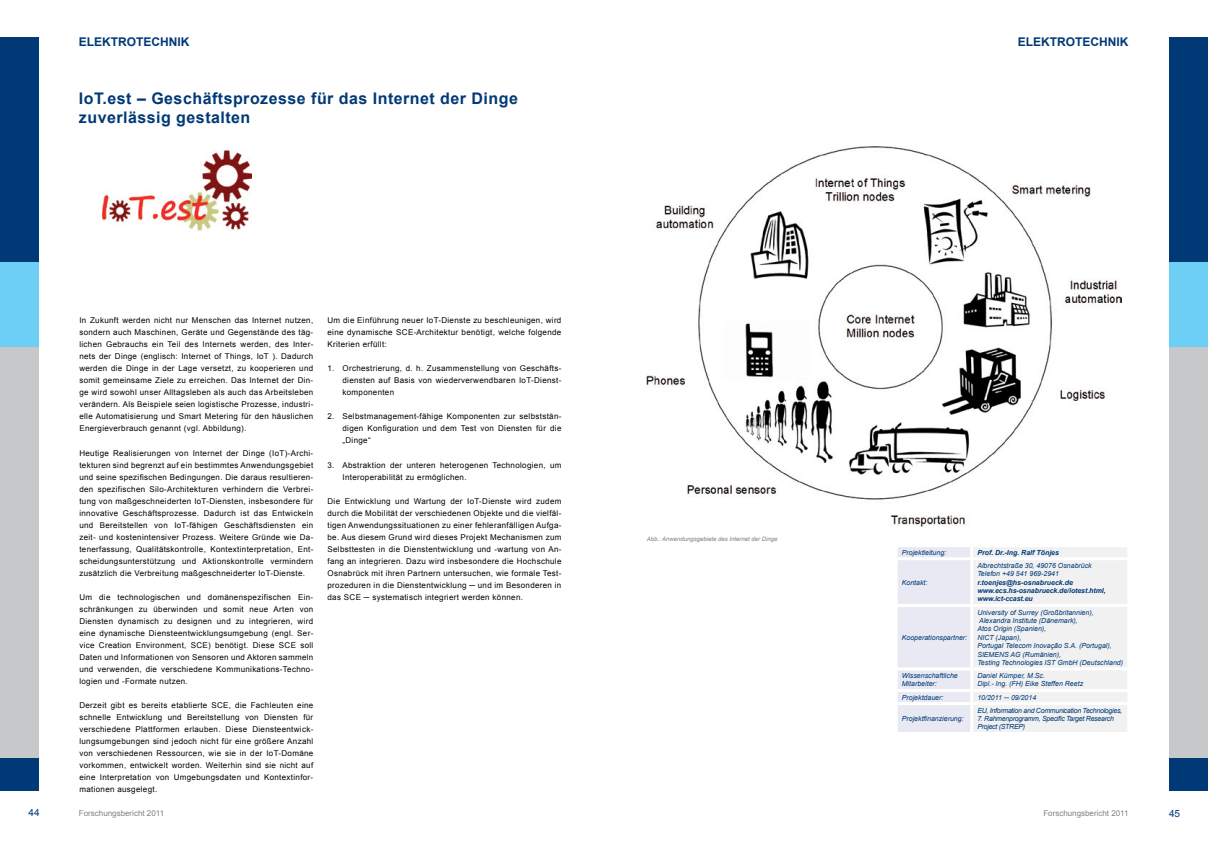
<style>
.page{position:relative;width:1208px;height:859px;background:#fff}
.page>*{position:absolute;margin:0;border:0;box-sizing:border-box;transform-origin:0 0}
.t1{font:700 16px/19.2px "Arial";letter-spacing:.03em;color:#003976}
.t2{font:700 12px "Arial";color:#003976}
.t3{font:10px "Arial";color:#003976}
.t4{font:8px/12px "Arial";letter-spacing:.04em;color:#000;text-align:justify}
.t5{font:8px "Arial";color:#808285}
.t6{font:italic 7px/8.4px "Arial";color:#003976}
.t7{font:italic 700 7px/8.4px "Arial";letter-spacing:-.01em;color:#003976}
.t8{font:italic 7px/8.4px "Arial";letter-spacing:-.04em;color:#003976}
.t9{font:italic 6px "Arial";color:#808285}
</style>
<div class="page">
<div style="left:0;top:748px;width:39px;height:43px;background:#003976"></div>
<div style="left:0;top:304px;width:39px;height:454px;background:#c7c8ca"></div>
<div style="left:0;top:172px;width:39px;height:175px;background:#6dcff6"></div>
<div style="left:0;top:37px;width:39px;height:224px;background:#003976"></div>
<div style="left:1169px;top:748px;width:39px;height:43px;background:#003976"></div>
<div style="left:1169px;top:304px;width:39px;height:454px;background:#c7c8ca"></div>
<div style="left:1169px;top:172px;width:39px;height:175px;background:#6dcff6"></div>
<div style="left:1169px;top:37px;width:39px;height:224px;background:#003976"></div>
<img style="left:101px;top:150px;width:151px;height:81px">
<svg style="left:898px;top:547px;width:229px;height:185px"></svg>
<hr style="left:894px;top:702px;width:77px;height:3px;background:#fff">
<hr style="left:971px;top:702px;width:159px;height:3px;background:#fff">
<hr style="left:970px;top:705px;width:3px;height:27px;background:#fff">
<img style="left:646px;top:146px;width:475px;height:381px">
<h2 class="t2" style="left:79px;top:33px;width:9px">elektrotechnik</h2>
<h1 class="t1" style="left:79px;top:90px;width:440px">IoT.est – Geschäftsprozesse für das Internet der Dinge zuverlässig gestalten</h1>
<p class="t4" style="left:79px;top:315px;width:235px">I n Zukunft werden nicht nur Menschen das I nternet nutzen, sondern auch Maschinen, Geräte und Gegenstände des täg&shy;lichen Gebrauchs ein Teil des I nternets werden, des I nter&shy;nets der Dinge (englisch: I nternet of Things, IoT ). Dadurch werden die Dinge in der Lage versetzt, zu kooperieren und somit gemeinsame Ziele zu erreichen. Das I nternet der Din&shy;ge wird sowohl unser Alltagsleben als auch das Arbeitsleben verändern. Als Beispiele seien logistische Prozesse, industri&shy;elle Automatisierung und Smart Metering für den häuslichen Energieverbrauch genannt (vgl. Abbildung).</p>
<p class="t4" style="left:79px;top:447px;width:235px">Heutige Realisierungen von I nternet der Dinge (IoT)-Archi&shy;tekturen sind begrenzt auf ein bestimmtes Anwendungsgebiet und seine spezifischen Bedingungen. Die daraus resultieren&shy;den spezifischen Silo-Architekturen verhindern die Verbrei&shy;tung von maßgeschneiderten IoT-Diensten, insbesondere für innovative Geschäftsprozesse. Dadurch ist das Entwickeln und Bereitstellen von IoT-fähigen Geschäftsdiensten ein zeit- und kostenintensiver Prozess. Weitere Gründe wie Da&shy;tenerfassung, Qualitätskontrolle, Kontextinterpretation, Ent&shy;scheidungsunterstützung und Aktionskontrolle vermindern zusätzlich die Verbreitung maßgeschneiderter IoT-Dienste.</p>
<p class="t4" style="left:79px;top:591px;width:235px">U m die technologischen und domänenspezifischen Ein&shy;schränkungen zu überwinden und somit neue Arten von Diensten dynamisch zu designen und zu integrieren, wird eine dynamische Diensteentwicklungsumgebung (engl. Ser&shy;vice Creation Environment, SCE</p>
<p class="t4" style="left:208px;top:639px;width:78px">) benötigt. Diese SCE</p>
<p class="t4" style="left:79px;top:639px;width:235px;text-indent:221px">soll Daten und I nformationen von Sensoren und Aktoren sammeln und verwenden, die verschiedene Kommunikations-Techno&shy;logien und -Formate nutzen.</p>
<p class="t4" style="left:79px;top:699px;width:139px">Derzeit gibt es bereits etablierte SCE</p>
<p class="t4" style="left:79px;top:699px;width:236px;text-indent:149px">, die Fachleuten eine schnelle Entwicklung und Bereitstellung von Diensten für verschiedene Plattformen erlauben. Diese Diensteentwick&shy;lungsumgebungen sind jedoch nicht für eine größere Anzahl von verschiedenen Ressourcen, wie sie in der IoT-Domäne vorkommen, entwickelt worden. Weiterhin sind sie nicht auf eine I nterpretation von U mgebungsdaten und Kontextinfor&shy;mationen ausgelegt.</p>
<p class="t4" style="left:327px;top:315px;width:235px">U m die Einführung neuer IoT-Dienste zu beschleunigen, wird eine dynamische SCE</p>
<p class="t4" style="left:414px;top:327px;width:149px">-Architektur benötigt, welche folgende</p>
<p class="t4" style="left:327px;top:339px;width:61px">Kriterien erfüllt:</p>
<p class="t4" style="left:342px;top:363px;width:220px;text-indent:-15px">1. Orchestrierung, d. h. Zusammenstellung von Geschäfts&shy;diensten auf Basis von wiederverwendbaren IoT-Dienst&shy;komponenten</p>
<p class="t4" style="left:342px;top:411px;width:220px;text-indent:-15px">2. Selbstmanagement-fähige Komponenten zur selbststän&shy;digen Konfiguration und dem Test von Diensten für die „Dinge“</p>
<p class="t4" style="left:342px;top:459px;width:220px;text-indent:-15px">3. Abstraktion der unteren heterogenen Technologien, um<br>I nteroperabilität zu ermöglichen.</p>
<p class="t4" style="left:327px;top:495px;width:235px">Die Entwicklung und Wartung der IoT-Dienste wird zudem durch die Mobilität der verschiedenen Objekte und die vielfäl&shy;tigen Anwendungssituationen zu einer fehleranfälligen Aufga&shy;be. Aus diesem Grund wird dieses Projekt Mechanismen zum Selbsttesten in die Dienstentwicklung und -wartung von An&shy;fang an integrieren. Dazu wird insbesondere die Hochschule Osnabrück mit ihren Partnern untersuchen, wie formale Test&shy;prozeduren in die Dienstentwicklung ─ und im Besonderen in das SCE ─ systematisch integriert werden können.</p>
<p class="t9" style="left:647px;top:535px;width:132px">Abb.: Anwendungsgebiete des Internet der Dinge</p>
<h2 class="t2" style="left:1018px;top:33px;width:9px">elektrotechnik</h2>
<p class="t6" style="left:902px;top:548px;width:46px">Projektleitung:</p>
<p class="t7" style="left:977px;top:548px;width:83px">Prof. Dr.-Ing. Ralf Tönjes</p>
<p class="t6" style="left:902px;top:578px;width:27px">Kontakt:</p>
<p class="t6" style="left:977px;top:561px;width:116px">Albrechtstraße 30, 49076 Osnabrück<br>Telefon +49 541 969-2941</p>
<p class="t7" style="left:977px;top:578px;width:130px">r.toenjes@hs-osnabrueck.de www.ecs.hs-osnabrueck.de/iotest.html, www.ict-ccast.eu</p>
<p class="t6" style="left:902px;top:633px;width:67px">Kooperationspartner:</p>
<p class="t6" style="left:977px;top:608px;width:147px">University of Surrey (Großbritannien),<br>Alexandra Institute (Dänemark),<br>Atos Origin (Spanien),<br>NICT (Japan),<br>Portugal Telecom Inovação S.A. (Portugal),<br>SIEMENS AG (Rumänien),<br>Testing Technologies IST GmbH (Deutschland)</p>
<p class="t6" style="left:902px;top:671px;width:57px">Wissenschaftliche<br>Mitarbeiter:</p>
<p class="t6" style="left:977px;top:671px;width:107px">Daniel Kümper, M.Sc.<br>Dipl.- Ing. (FH) Eike Steffen Reetz</p>
<p class="t6" style="left:902px;top:693px;width:43px">Projektdauer:</p>
<p class="t6" style="left:977px;top:693px;width:60px">10/2011 ─ 09/2014</p>
<p class="t6" style="left:902px;top:714px;width:63px">Projektfinanzierung:</p>
<p class="t8" style="left:977px;top:706px;width:146px">EU, Information and Communication Technologies,</p>
<p class="t8" style="left:977px;top:714px;width:138px">7. Rahmenprogramm, Specific Target Research<br>Project (STREP)</p>
<p class="t3" style="left:29px;top:806px;width:13px">44</p>
<p class="t5" style="left:79px;top:808px;width:87px">Forschungsbericht 2011</p>
<p class="t5" style="left:1043px;top:808px;width:87px">Forschungsbericht 2011</p>
<p class="t3" style="left:1169px;top:807px;width:13px">45</p>
</div>
